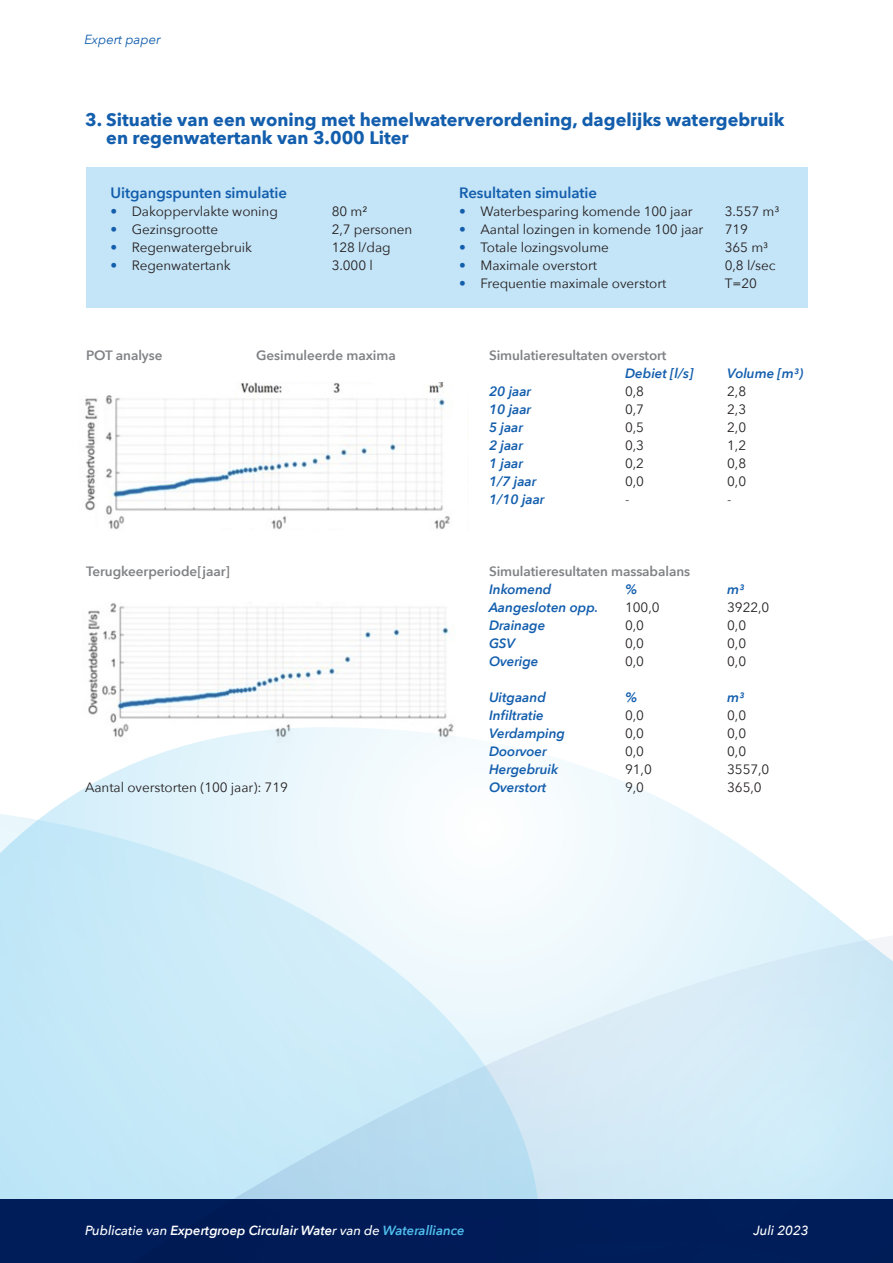
<style>
.page{position:relative;width:893px;height:1263px;background:#fff}
.page>*{position:absolute;margin:0;border:0;box-sizing:border-box;transform-origin:0 0}
.t1{font:700 18px/18px "Avenir Next";color:#135ead}
.t2{font:600 15px "Avenir Next";letter-spacing:-.005em;color:#135ead}
.t3{font:13.5px "Avenir Next";letter-spacing:-.005em;color:#231f20}
.t4{font:italic 600 13.5px "Avenir Next";letter-spacing:-.005em;color:#135ead}
.t5{font:600 13.5px "Avenir Next";letter-spacing:-.005em;color:#808285}
.t6{font:italic 600 13.2px "Avenir Next";letter-spacing:-.005em;color:#fff}
.t7{font:italic 13.2px "Avenir Next";letter-spacing:-.005em;color:#135ead}
.t8{font:italic 500 13.2px "Avenir Next";letter-spacing:-.005em;color:#fff}
.s1{color:#135ead}
.s2{font-weight:500}
.s3{color:#4fbdec}
</style>
<div class="page">
<svg style="left:62px;top:751px;width:780px;height:170px"></svg>
<svg style="left:540px;top:921px;width:353px;height:278px;background:#d6ecf7"></svg>
<svg style="left:0;top:803px;width:540px;height:396px;fill:#cbebf9"></svg>
<div style="left:86px;top:168px;width:722px;height:140px;background:#c4e4f7"></div>
<img style="left:88px;top:602px;width:368px;height:149px">
<img style="left:105px;top:382px;width:345px;height:148px">
<img style="left:85px;top:398px;width:13px;height:113px">
<div style="left:76px;top:371px;width:139px;height:23px;background:#fff"></div>
<div style="left:0;top:1199px;width:893px;height:64px;background:#00215d"></div>
<p class="t7" style="left:84px;top:28px;width:78px">Expert paper</p>
<p class="t1" style="left:106px;top:110px;width:680px;text-indent:-21px">3. Situatie van een woning met hemelwaterverordening, dagelijks watergebruik en regenwatertank van 3.000 Liter</p>
<p class="t2" style="left:111px;top:180px;width:178px">Uitgangspunten simulatie</p>
<p class="t3" style="left:111px;top:200px;width:169px"><span class="s1">•</span> Dakoppervlakte woning</p>
<p class="t3" style="left:332px;top:200px;width:37px">80 m²</p>
<p class="t3" style="left:111px;top:218px;width:109px"><span class="s1">•</span> Gezinsgrootte</p>
<p class="t3" style="left:332px;top:218px;width:82px">2,7 personen</p>
<p class="t3" style="left:111px;top:236px;width:143px"><span class="s1">•</span> Regenwatergebruik</p>
<p class="t3" style="left:332px;top:236px;width:61px">128 l/dag</p>
<p class="t3" style="left:111px;top:254px;width:122px"><span class="s1">•</span> Regenwatertank</p>
<p class="t3" style="left:332px;top:254px;width:43px">3.000 l</p>
<p class="t2" style="left:459px;top:180px;width:139px">Resultaten simulatie</p>
<p class="t3" style="left:459px;top:200px;width:235px"><span class="s1">•</span> Waterbesparing komende 100 jaar</p>
<p class="t3" style="left:725px;top:200px;width:56px">3.557 m³</p>
<p class="t3" style="left:459px;top:218px;width:246px"><span class="s1">•</span> Aantal lozingen in komende 100 jaar</p>
<p class="t3" style="left:725px;top:218px;width:25px">719</p>
<p class="t3" style="left:459px;top:236px;width:151px"><span class="s1">•</span> Totale lozingsvolume</p>
<p class="t3" style="left:725px;top:236px;width:45px">365 m³</p>
<p class="t3" style="left:459px;top:254px;width:139px"><span class="s1">•</span> Maximale overstort</p>
<p class="t3" style="left:725px;top:254px;width:52px">0,8 l/sec</p>
<p class="t3" style="left:459px;top:272px;width:209px"><span class="s1">•</span> Frequentie maximale overstort</p>
<p class="t3" style="left:725px;top:272px;width:34px">T=20</p>
<p class="t5" style="left:86px;top:344px;width:78px">POT analyse</p>
<p class="t5" style="left:256px;top:344px;width:141px">Gesimuleerde maxima</p>
<p class="t5" style="left:86px;top:560px;width:145px">Terugkeerperiode[jaar]</p>
<p class="t3" style="left:85px;top:776px;width:204px">Aantal overstorten (100 jaar): 719</p>
<p class="t5" style="left:489px;top:344px;width:179px">Simulatieresultaten overstort</p>
<p class="t4" style="left:625px;top:362px;width:70px">Debiet [l/s]</p>
<p class="t4" style="left:727px;top:362px;width:78px">Volume [m³)</p>
<p class="t4" style="left:489px;top:380px;width:44px">20 jaar</p>
<p class="t3" style="left:625px;top:380px;width:21px">0,8</p>
<p class="t3" style="left:727px;top:380px;width:21px">2,8</p>
<p class="t4" style="left:489px;top:398px;width:44px">10 jaar</p>
<p class="t3" style="left:625px;top:398px;width:21px">0,7</p>
<p class="t3" style="left:727px;top:398px;width:21px">2,3</p>
<p class="t4" style="left:489px;top:416px;width:36px">5 jaar</p>
<p class="t3" style="left:625px;top:416px;width:21px">0,5</p>
<p class="t3" style="left:727px;top:416px;width:21px">2,0</p>
<p class="t4" style="left:489px;top:434px;width:36px">2 jaar</p>
<p class="t3" style="left:625px;top:434px;width:21px">0,3</p>
<p class="t3" style="left:727px;top:434px;width:21px">1,2</p>
<p class="t4" style="left:489px;top:452px;width:36px">1 jaar</p>
<p class="t3" style="left:625px;top:452px;width:21px">0,2</p>
<p class="t3" style="left:727px;top:452px;width:21px">0,8</p>
<p class="t4" style="left:489px;top:470px;width:49px">1/7 jaar</p>
<p class="t3" style="left:625px;top:470px;width:21px">0,0</p>
<p class="t3" style="left:727px;top:470px;width:21px">0,0</p>
<p class="t4" style="left:489px;top:488px;width:57px">1/10 jaar</p>
<p class="t3" style="left:625px;top:488px;width:6px">-</p>
<p class="t3" style="left:727px;top:488px;width:6px">-</p>
<p class="t5" style="left:489px;top:560px;width:203px">Simulatieresultaten massabalans</p>
<p class="t4" style="left:489px;top:578px;width:64px">Inkomend</p>
<p class="t4" style="left:625px;top:578px;width:14px">%</p>
<p class="t4" style="left:727px;top:578px;width:19px">m³</p>
<p class="t4" style="left:489px;top:596px;width:111px">Aangesloten opp.</p>
<p class="t3" style="left:625px;top:596px;width:36px">100,0</p>
<p class="t3" style="left:727px;top:596px;width:44px">3922,0</p>
<p class="t4" style="left:489px;top:614px;width:58px">Drainage</p>
<p class="t3" style="left:625px;top:614px;width:21px">0,0</p>
<p class="t3" style="left:727px;top:614px;width:21px">0,0</p>
<p class="t4" style="left:489px;top:632px;width:28px">GSV</p>
<p class="t3" style="left:625px;top:632px;width:21px">0,0</p>
<p class="t3" style="left:727px;top:632px;width:21px">0,0</p>
<p class="t4" style="left:489px;top:650px;width:51px">Overige</p>
<p class="t3" style="left:625px;top:650px;width:21px">0,0</p>
<p class="t3" style="left:727px;top:650px;width:21px">0,0</p>
<p class="t4" style="left:489px;top:686px;width:58px">Uitgaand</p>
<p class="t4" style="left:625px;top:686px;width:14px">%</p>
<p class="t4" style="left:727px;top:686px;width:19px">m³</p>
<p class="t4" style="left:489px;top:704px;width:56px">Infiltratie</p>
<p class="t3" style="left:625px;top:704px;width:21px">0,0</p>
<p class="t3" style="left:727px;top:704px;width:21px">0,0</p>
<p class="t4" style="left:489px;top:722px;width:78px">Verdamping</p>
<p class="t3" style="left:625px;top:722px;width:21px">0,0</p>
<p class="t3" style="left:727px;top:722px;width:21px">0,0</p>
<p class="t4" style="left:489px;top:740px;width:59px">Doorvoer</p>
<p class="t3" style="left:625px;top:740px;width:21px">0,0</p>
<p class="t3" style="left:727px;top:740px;width:21px">0,0</p>
<p class="t4" style="left:489px;top:758px;width:71px">Hergebruik</p>
<p class="t3" style="left:625px;top:758px;width:28px">91,0</p>
<p class="t3" style="left:727px;top:758px;width:44px">3557,0</p>
<p class="t4" style="left:489px;top:776px;width:59px">Overstort</p>
<p class="t3" style="left:625px;top:776px;width:21px">9,0</p>
<p class="t3" style="left:727px;top:776px;width:36px">365,0</p>
<p class="t6" style="left:85px;top:1219px;width:381px"><span class="s2">Publicatie van</span> Expertgroep Circulair Wate<span class="s2">r van de</span> <span class="s3">Wateralliance</span></p>
<p class="t8" style="left:753px;top:1219px;width:57px">Juli 2023</p>
</div>
